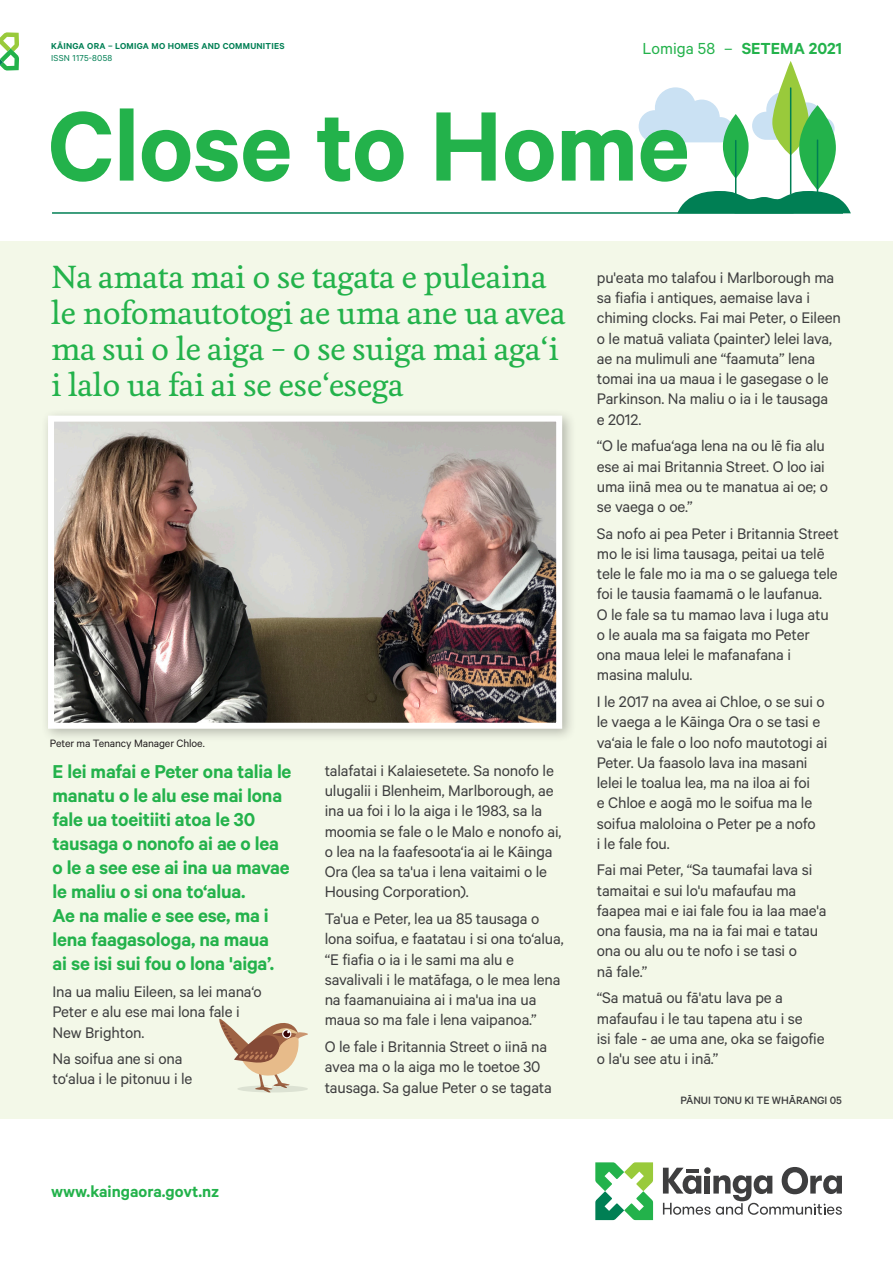
<style>
.page{position:relative;width:893px;height:1263px;background:#fff}
.page>*{position:absolute;margin:0;border:0;box-sizing:border-box;transform-origin:0 0}
.Heading_22pt{font:500 30px/36px "Feijoa";letter-spacing:-.015em;color:#23b24b}
.Intro{font:600 21px/24px "Calibre";letter-spacing:-.01em;color:#23b24b}
.Body_12_Light{font:600 18px "Calibre";color:#23b24b}
.Body_11_5_Translatio{font:17.25px/20.2px "Calibre";letter-spacing:-.01em;color:#3e3e3f}
.t1{font:12px "Calibre";letter-spacing:-.01em;color:#231f20}
.t2{font:500 12px "Calibre";letter-spacing:-.01em;color:#3e3e3f}
.Body_12_Light-2{font:600 9.75px "Calibre";letter-spacing:.025em;color:#007f54}
.Body_12_Light-3{font:9.75px "Calibre";letter-spacing:.025em;color:#007f54}
.s1{font-weight:400}
</style>
<div class="page">
<div style="left:0;top:242px;width:893px;height:902px;background:#f3f8e8"></div>
<div style="left:41px;top:409px;width:535px;height:333px;background:#231f20;opacity:.3"></div>
<img style="left:55px;top:423px;width:500px;height:299px">
<div style="left:48px;top:416px;width:514px;height:313px;border:6px solid #fff"></div>
<svg style="left:219px;top:1018px;width:89px;height:74px"></svg>
<div style="left:0;top:1119px;width:893px;height:144px;background:#fff"></div>
<svg style="left:0;top:32px;width:19px;height:39px"></svg>
<svg style="left:595px;top:1162px;width:58px;height:58px"></svg>
<svg style="left:663px;top:1167px;width:179px;height:48px"></svg>
<svg style="left:655px;top:87px;width:73px;height:55px"></svg>
<svg style="left:752px;top:61px;width:83px;height:94px"></svg>
<hr style="left:790px;top:87px;width:1px;height:108px;background:#007f54">
<svg style="left:723px;top:114px;width:26px;height:65px"></svg>
<hr style="left:735px;top:140px;width:1px;height:66px;background:#007f54">
<svg style="left:799px;top:105px;width:37px;height:85px;background:#43bb63"></svg>
<hr style="left:817px;top:139px;width:1px;height:58px;background:#007f54">
<svg style="left:677px;top:191px;width:174px;height:22px"></svg>
<svg style="left:51px;top:108px;width:636px;height:74px"></svg>
<hr style="left:52px;top:213px;width:791px;height:1px;background:#007f54">
<p class="Body_12_Light-2" style="left:51px;top:40px;width:235px">KĀINGA ORA – LOMIGA MO HOMES AND COMMUNITIES</p>
<p class="Body_12_Light-3" style="left:51px;top:52px;width:63px">ISSN 1175-8058</p>
<p class="Body_12_Light" style="left:643px;top:38px;width:201px"><span class="s1">Lomiga 58 –</span> SETEMA 2021</p>
<p class="Heading_22pt" style="left:51px;top:260px;width:516px">Na amata mai o se tagata e puleaina le nofomautotogi ae uma ane ua avea ma sui o le aiga – o se suiga mai aga‘i i lalo ua fai ai se ese‘esega</p>
<p class="t1" style="left:50px;top:736px;width:156px">Peter ma Tenancy Manager Chloe.</p>
<p class="Intro" style="left:53px;top:759px;width:240px">E lei mafai e Peter ona talia le manatu o le alu ese mai lona fale ua toeitiiti atoa le 30 tausaga o nonofo ai ae o lea o le a see ese ai ina ua mavae le maliu o si ona to‘alua.<br>Ae na malie e see ese, ma i lena faagasologa, na maua<br>ai se isi sui fou o lona 'aiga’.</p>
<p class="Body_11_5_Translatio" style="left:53px;top:981px;width:211px">Ina ua maliu Eileen, sa lei mana‘o<br>Peter e alu ese mai lona fale i<br>New Brighton.</p>
<p class="Body_11_5_Translatio" style="left:53px;top:1048px;width:141px">Na soifua ane si ona to‘alua i le pitonuu i le</p>
<p class="Body_11_5_Translatio" style="left:325px;top:760px;width:238px">talafatai i Kalaiesetete. Sa nonofo le ulugalii i Blenheim, Marlborough, ae ina ua foi i lo la aiga i le 1983, sa la moomia se fale o le Malo e nonofo ai, o lea na la faafesoota‘ia ai le Kāinga Ora (lea sa ta'ua i lena vaitaimi o le Housing Corporation).</p>
<p class="Body_11_5_Translatio" style="left:325px;top:908px;width:241px">Ta'ua e Peter, lea ua 85 tausaga o lona soifua, e faatatau i si ona to‘alua, “E fiafia o ia i le sami ma alu e savalivali i le matāfaga, o le mea lena na faamanuiaina ai i ma'ua ina ua maua so ma fale i lena vaipanoa.”</p>
<p class="Body_11_5_Translatio" style="left:325px;top:1036px;width:229px">O le fale i Britannia Street o iinā na avea ma o la aiga mo le toetoe 30 tausaga. Sa galue Peter o se tagata</p>
<p class="Body_11_5_Translatio" style="left:597px;top:267px;width:246px">pu'eata mo talafou i Marlborough ma sa fiafia i antiques, aemaise lava i chiming clocks. Fai mai Peter, o Eileen o le matuā valiata (painter) lelei lava, ae na mulimuli ane “faamuta” lena tomai ina ua maua i le gasegase o le<br>Parkinson. Na maliu o ia i le tausaga<br>e 2012.</p>
<p class="Body_11_5_Translatio" style="left:597px;top:435px;width:233px">“O le mafua‘aga lena na ou lē fia alu ese ai mai Britannia Street. O loo iai uma iinā mea ou te manatua ai oe; o se vaega o oe.”</p>
<p class="Body_11_5_Translatio" style="left:597px;top:523px;width:243px">Sa nofo ai pea Peter i Britannia Street mo le isi lima tausaga, peitai ua telē tele le fale mo ia ma o se galuega tele foi le tausia faamamā o le laufanua.<br>O le fale sa tu mamao lava i luga atu o le auala ma sa faigata mo Peter<br>ona maua lelei le mafanafana i masina malulu.</p>
<p class="Body_11_5_Translatio" style="left:597px;top:691px;width:232px">I le 2017 na avea ai Chloe, o se sui o le vaega a le Kāinga Ora o se tasi e va‘aia le fale o loo nofo mautotogi ai<br>Peter. Ua faasolo lava ina masani lelei le toalua lea, ma na iloa ai foi<br>e Chloe e aogā mo le soifua ma le soifua maloloina o Peter pe a nofo<br>i le fale fou.</p>
<p class="Body_11_5_Translatio" style="left:597px;top:859px;width:231px">Fai mai Peter, “Sa taumafai lava si tamaitai e sui lo'u mafaufau ma faapea mai e iai fale fou ia laa mae'a ona fausia, ma na ia fai mai e tatau ona ou alu ou te nofo i se tasi o<br>nā fale.”</p>
<p class="Body_11_5_Translatio" style="left:597px;top:987px;width:229px">“Sa matuā ou fā'atu lava pe a mafaufau i le tau tapena atu i se<br>isi fale - ae uma ane, oka se faigofie o la'u see atu i inā.”</p>
<p class="t2" style="left:680px;top:1093px;width:163px">PĀNUI TONU KI TE WHĀRANGI 05</p>
<p class="Body_12_Light" style="left:51px;top:1181px;width:170px">www.kaingaora.govt.nz</p>
</div>
